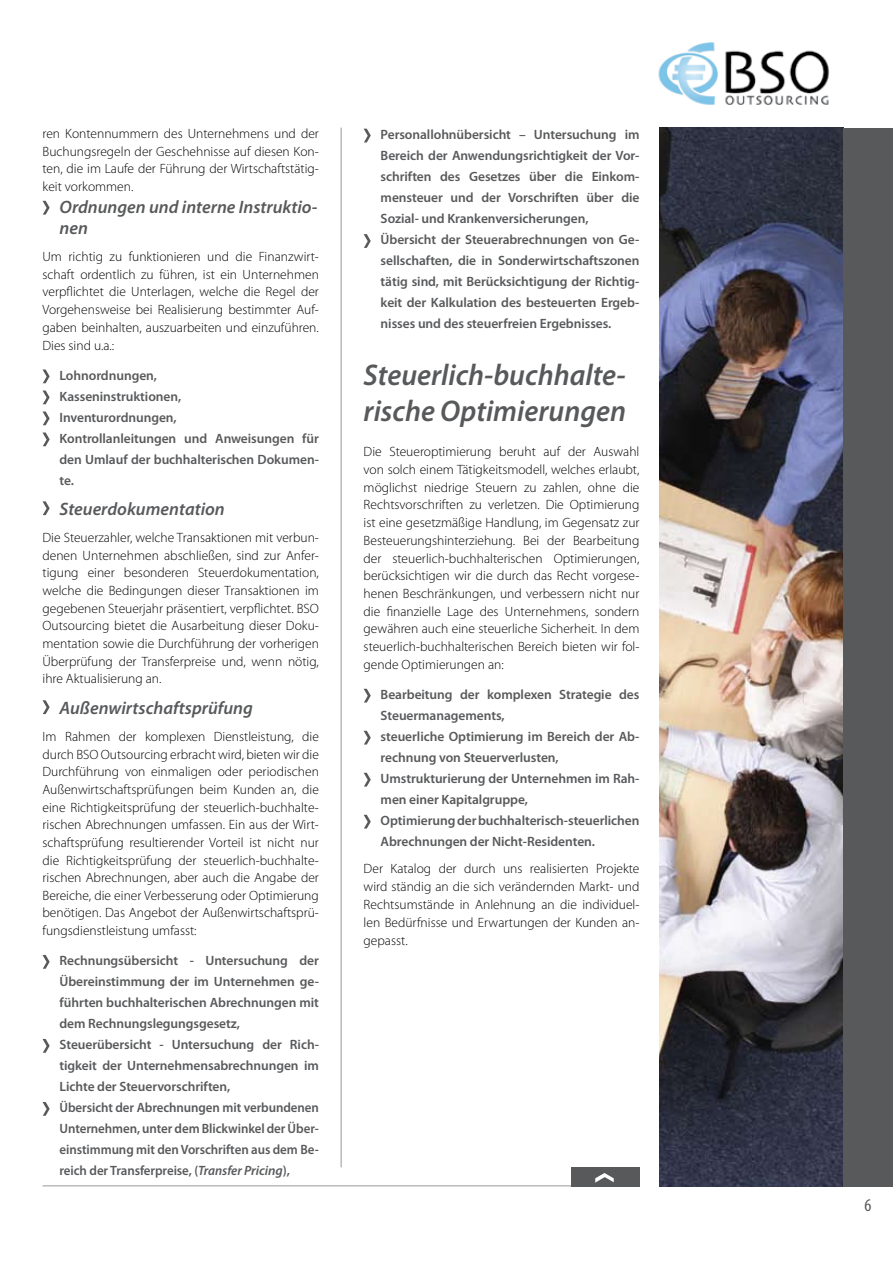
<style>
.page{position:relative;width:893px;height:1263px;background:#fff}
.page>*{position:absolute;margin:0;border:0;box-sizing:border-box;transform-origin:0 0}
.t1{font:italic 600 30px/36px "Myriad Pro";color:#58595b}
.t2{font:italic 600 18px/21.6px "Myriad Pro";color:#58595b}
.t3{font:condensed 18px "Myriad Pro";color:#58595b}
.t4{font:300 13.5px/17.7px "Myriad Pro";color:#000;text-align:justify}
.t5{font:600 13.5px/21px "Myriad Pro";letter-spacing:-.005em;color:#58595b}
.s1{font-style:italic}
</style>
<div class="page">
<img style="left:659px;top:128px;width:184px;height:1058px">
<div style="left:843px;top:128px;width:50px;height:1058px;background:#58595b"></div>
<img style="left:658px;top:42px;width:171px;height:63px">
<svg style="left:43px;top:201px;width:7px;height:14px"></svg>
<svg style="left:43px;top:369px;width:7px;height:14px"></svg>
<svg style="left:43px;top:390px;width:7px;height:14px"></svg>
<svg style="left:43px;top:411px;width:7px;height:14px"></svg>
<svg style="left:43px;top:432px;width:7px;height:14px"></svg>
<svg style="left:43px;top:501px;width:7px;height:14px"></svg>
<svg style="left:43px;top:700px;width:7px;height:14px"></svg>
<svg style="left:43px;top:955px;width:7px;height:14px"></svg>
<svg style="left:43px;top:1039px;width:7px;height:14px"></svg>
<svg style="left:43px;top:1102px;width:7px;height:14px"></svg>
<svg style="left:364px;top:129px;width:7px;height:13px"></svg>
<svg style="left:364px;top:234px;width:7px;height:14px"></svg>
<svg style="left:364px;top:689px;width:7px;height:13px"></svg>
<svg style="left:364px;top:731px;width:7px;height:13px"></svg>
<svg style="left:364px;top:773px;width:7px;height:13px"></svg>
<svg style="left:364px;top:815px;width:7px;height:13px"></svg>
<hr style="left:341px;top:128px;width:1px;height:1039px;background:#a7a9ac">
<hr style="left:43px;top:1185px;width:597px;height:1px;background:#a7a9ac">
<div style="left:571px;top:1167px;width:69px;height:19px;background:#58595b"></div>
<svg style="left:595px;top:1173px;width:19px;height:10px"></svg>
<p class="t4" style="left:43px;top:124px;width:278px">ren Kontennummern des Unternehmens und der Buchungsregeln der Geschehnisse auf diesen Kon&shy;ten, die im Laufe der Führung der Wirtschaftstätig&shy;keit vorkommen.</p>
<h2 class="t2" style="left:60px;top:195px;width:260px">Ordnungen und interne Instruktio&shy;nen</h2>
<p class="t4" style="left:43px;top:248px;width:278px">Um richtig zu funktionieren und die Finanzwirt&shy;schaft ordentlich zu führen, ist ein Unternehmen verpflichtet die Unterlagen, welche die Regel der Vorgehensweise bei Realisierung bestimmter Auf&shy;gaben beinhalten, auszuarbeiten und einzuführen.<br>Dies sind u.a.:</p>
<p class="t5" style="left:60px;top:364px;width:261px">Lohnordnungen,<br>Kasseninstruktionen,<br>Inventurordnungen,<br>Kontrollanleitungen und Anweisungen für den Umlauf der buchhalterischen Dokumen&shy;te.</p>
<h2 class="t2" style="left:60px;top:498px;width:167px">Steuerdokumentation</h2>
<p class="t4" style="left:43px;top:528px;width:278px">Die Steuerzahler, welche Transaktionen mit verbun&shy;denen Unternehmen abschließen, sind zur Anfer&shy;tigung einer besonderen Steuerdokumentation, welche die Bedingungen dieser Transaktionen im gegebenen Steuerjahr präsentiert, verpflichtet. BSO Outsourcing bietet die Ausarbeitung dieser Doku&shy;mentation sowie die Durchführung der vorherigen Überprüfung der Transferpreise und, wenn nötig, ihre Aktualisierung an.</p>
<h2 class="t2" style="left:60px;top:697px;width:195px">Außenwirtschaftsprüfung</h2>
<p class="t4" style="left:43px;top:728px;width:278px">Im Rahmen der komplexen Dienstleistung, die durch BSO Outsourcing erbracht wird, bieten wir die Durchführung von einmaligen oder periodischen Außenwirtschaftsprüfungen beim Kunden an, die eine Richtigkeitsprüfung der steuerlich-buchhalte&shy;rischen Abrechnungen umfassen. Ein aus der Wirt&shy;schaftsprüfung resultierender Vorteil ist nicht nur die Richtigkeitsprüfung der steuerlich-buchhalte&shy;rischen Abrechnungen, aber auch die Angabe der Bereiche, die einer Verbesserung oder Optimierung benötigen. Das Angebot der Außenwirtschaftsprü&shy;fungsdienstleistung umfasst:</p>
<p class="t5" style="left:60px;top:949px;width:261px">Rechnungsübersicht - Untersuchung der Übereinstimmung der im Unternehmen ge&shy;führten buchhalterischen Abrechnungen mit dem Rechnungslegungsgesetz, Steuerübersicht - Untersuchung der Rich&shy;tigkeit der Unternehmensabrechnungen im Lichte der Steuervorschriften,<br>Übersicht der Abrechnungen mit verbundenen Unternehmen, unter dem Blickwinkel der Über&shy;einstimmung mit den Vorschriften aus dem Be&shy;reich der Transferpreise, (<span class="s1">Transfer Pricing</span>),</p>
<p class="t5" style="left:381px;top:124px;width:260px">Personallohnübersicht – Untersuchung im Bereich der Anwendungsrichtigkeit der Vor&shy;schriften des Gesetzes über die Einkom&shy;mensteuer und der Vorschriften über die Sozial- und Krankenversicherungen, Übersicht der Steuerabrechnungen von Ge&shy;sellschaften, die in Sonderwirtschaftszonen tätig sind, mit Berücksichtigung der Richtig&shy;keit der Kalkulation des besteuerten Ergeb&shy;nisses und des steuerfreien Ergebnisses.</p>
<h1 class="t1" style="left:364px;top:356px;width:264px">Steuerlich-buchhalte&shy;rische Optimierungen</h1>
<p class="t4" style="left:364px;top:443px;width:277px">Die Steueroptimierung beruht auf der Auswahl von solch einem Tätigkeitsmodell, welches erlaubt, möglichst niedrige Steuern zu zahlen, ohne die Rechtsvorschriften zu verletzen. Die Optimierung ist eine gesetzmäßige Handlung, im Gegensatz zur Besteuerungshinterziehung. Bei der Bearbeitung der steuerlich-buchhalterischen Optimierungen, berücksichtigen wir die durch das Recht vorgese&shy;henen Beschränkungen, und verbessern nicht nur die finanzielle Lage des Unternehmens, sondern gewähren auch eine steuerliche Sicherheit. In dem steuerlich-buchhalterischen Bereich bieten wir fol&shy;gende Optimierungen an:</p>
<p class="t5" style="left:381px;top:683px;width:260px">Bearbeitung der komplexen Strategie des Steuermanagements,<br>steuerliche Optimierung im Bereich der Ab&shy;rechnung von Steuerverlusten, Umstrukturierung der Unternehmen im Rah&shy;men einer Kapitalgruppe,<br>Optimierung der buchhalterisch-steuerlichen Abrechnungen der Nicht-Residenten.</p>
<p class="t4" style="left:364px;top:859px;width:277px">Der Katalog der durch uns realisierten Projekte wird ständig an die sich verändernden Markt- und Rechtsumstände in Anlehnung an die individuel&shy;len Bedürfnisse und Erwartungen der Kunden an&shy;gepasst.</p>
<h2 class="t3" style="left:864px;top:1194px;width:8px">6</h2>
</div>
